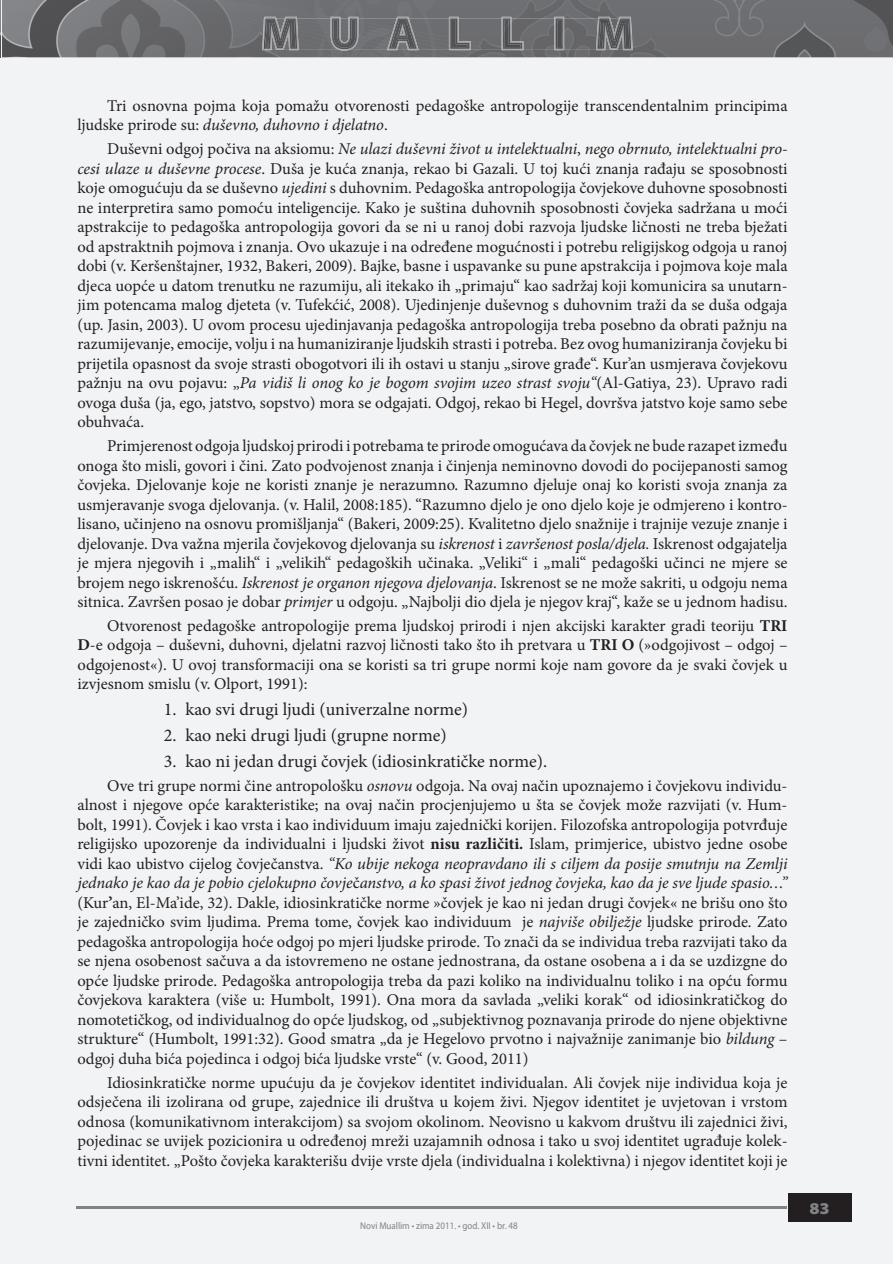
<style>
.page{position:relative;width:893px;height:1264px;background:#fff}
.page>*{position:absolute;margin:0;border:0;box-sizing:border-box;transform-origin:0 0}
.t1{font:18px "Minion Pro";color:#231f20}
.t2{font:16.5px/19.5px "Minion Pro";color:#231f20;text-align:justify}
.t3{font:900 semi-expanded 16.5px "Myriad Pro";color:#808285}
.t4{font:9.9px "Myriad Pro";color:#808285;scale:.91 1}
.s1{font-style:italic}
.s2{font-weight:700}
</style>
<div class="page">
<div style="left:0;top:0;width:893px;height:1263px;background:#f2f3f4"></div>
<img style="left:0;top:0;width:893px;height:57px">
<img style="left:655px;top:45px;width:120px;height:12px">
<img style="left:262px;top:17px;width:371px;height:34px">
<img style="left:264px;top:18px;width:367px;height:31px">
<div style="left:788px;top:1193px;width:63px;height:28px;background:#231f20"></div>
<hr style="left:76px;top:1206px;width:711px;height:2px;background:#808285">
<p class="t2" style="left:77px;top:96px;width:712px;text-indent:30px">Tri osnovna pojma koja pomažu otvorenosti pedagoške antropologije transcendentalnim principima ljudske prirode su: <span class="s1">duševno, duhovno i djelatno</span>.</p>
<p class="t2" style="left:77px;top:139px;width:712px;text-indent:30px">Duševni odgoj počiva na aksiomu: <span class="s1">Ne ulazi duševni život u intelektualni</span>, <span class="s1">nego obrnuto, intelektualni pro&shy;cesi ulaze u duševne procese</span>. Duša je kuća znanja, rekao bi Gazali. U toj kući znanja rađaju se sposobnosti koje omogućuju da se duševno <span class="s1">ujedini</span> s duhovnim. Pedagoška antropologija čovjekove duhovne sposobnosti ne interpretira samo pomoću inteligencije. Kako je suština duhovnih sposobnosti čovjeka sadržana u moći apstrakcije to pedagoška antropologija govori da se ni u ranoj dobi razvoja ljudske ličnosti ne treba bježati od apstraktnih pojmova i znanja. Ovo ukazuje i na određene mogućnosti i potrebu religijskog odgoja u ranoj dobi (v. Keršenštajner, 1932, Bakeri, 2009). Bajke, basne i uspavanke su pune apstrakcija i pojmova koje mala djeca uopće u datom trenutku ne razumiju, ali itekako ih „primaju“ kao sadržaj koji komunicira sa unutarn&shy;jim potencama malog djeteta (v. Tufekćić, 2008). Ujedinjenje duševnog s duhovnim traži da se duša odgaja (up. Jasin, 2003). U ovom procesu ujedinjavanja pedagoška antropologija treba posebno da obrati pažnju na razumijevanje, emocije, volju i na humaniziranje ljudskih strasti i potreba. Bez ovog humaniziranja čovjeku bi prijetila opasnost da svoje strasti obogotvori ili ih ostavi u stanju „sirove građe“. Kur’an usmjerava čovjekovu pažnju na ovu pojavu: „<span class="s1">Pa vidiš li onog ko je bogom svojim uzeo strast svoju“</span>(Al-Gatiya, 23). Upravo radi ovoga duša (ja, ego, jatstvo, sopstvo) mora se odgajati. Odgoj, rekao bi Hegel, dovršva jatstvo koje samo sebe obuhvaća.</p>
<p class="t2" style="left:77px;top:436px;width:712px;text-indent:30px">Primjerenost odgoja ljudskoj prirodi i potrebama te prirode omogućava da čovjek ne bude razapet između onoga što misli, govori i čini. Zato podvojenost znanja i činjenja neminovno dovodi do pocijepanosti samog čovjeka. Djelovanje koje ne koristi znanje je nerazumno. Razumno djeluje onaj ko koristi svoja znanja za usmjeravanje svoga djelovanja. (v. Halil, 2008:185). “Razumno djelo je ono djelo koje je odmjereno i kontro&shy;lisano, učinjeno na osnovu promišljanja“ (Bakeri, 2009:25). Kvalitetno djelo snažnije i trajnije vezuje znanje i djelovanje. Dva važna mjerila čovjekovog djelovanja su <span class="s1">iskrenost</span> i <span class="s1">završenost posla/djela.</span> Iskrenost odgajatelja je mjera njegovih i „malih“ i „velikih“ pedagoških učinaka. „Veliki“ i „mali“ pedagoški učinci ne mjere se brojem nego iskrenošću. <span class="s1">Iskrenost je organon njegova djelovanja</span>. Iskrenost se ne može sakriti, u odgoju nema sitnica. Završen posao je dobar <span class="s1">primjer</span> u odgoju. „Najbolji dio djela je njegov kraj“, kaže se u jednom hadisu.</p>
<p class="t2" style="left:77px;top:616px;width:712px;text-indent:30px">Otvorenost pedagoške antropologije prema ljudskoj prirodi i njen akcijski karakter gradi teoriju <span class="s2">TRI D</span>-e odgoja – duševni, duhovni, djelatni razvoj ličnosti tako što ih pretvara u <span class="s2">TRI O</span> (»odgojivost – odgoj – odgojenost«). U ovoj transformaciji ona se koristi sa tri grupe normi koje nam govore da je svaki čovjek u izvjesnom smislu (v. Olport, 1991):</p>
<p class="t1" style="left:164px;top:697px;width:306px">1. kao svi drugi ljudi (univerzalne norme)</p>
<p class="t1" style="left:164px;top:723px;width:284px">2. kao neki drugi ljudi (grupne norme)</p>
<p class="t1" style="left:164px;top:749px;width:385px">3. kao ni jedan drugi čovjek (idiosinkratičke norme).</p>
<p class="t2" style="left:77px;top:775px;width:712px;text-indent:30px">Ove tri grupe normi čine antropološku <span class="s1">osnovu</span> odgoja. Na ovaj način upoznajemo i čovjekovu individu&shy;alnost i njegove opće karakteristike; na ovaj način procjenjujemo u šta se čovjek može razvijati (v. Hum&shy;bolt, 1991). Čovjek i kao vrsta i kao individuum imaju zajednički korijen. Filozofska antropologija potvrđuje religijsko upozorenje da individualni i ljudski život <span class="s2">nisu različiti.</span> Islam, primjerice, ubistvo jedne osobe vidi kao ubistvo cijelog čovječanstva. <span class="s1">“Ko ubije nekoga neopravdano ili s ciljem da posije smutnju na Zemlji jednako je kao da je pobio cjelokupno čovje</span>č<span class="s1">anstvo, a ko spasi život jednog čovjeka, kao da je sve ljude spasio…” </span>(Kur<span class="s2">’</span>an, El-Ma’ide, 32). Dakle, idiosinkratičke norme »čovjek je kao ni jedan drugi čovjek« ne brišu ono što je zajedničko svim ljudima. Prema tome, čovjek kao individuum je <span class="s1">najviše obilježje</span> ljudske prirode. Zato pedagoška antropologija hoće odgoj po mjeri ljudske prirode. To znači da se individua treba razvijati tako da se njena osobenost sačuva a da istovremeno ne ostane jednostrana, da ostane osobena a i da se uzdizgne do opće ljudske prirode. Pedagoška antropologija treba da pazi koliko na individualnu toliko i na opću formu čovjekova karaktera (više u: Humbolt, 1991). Ona mora da savlada „veliki korak“ od idiosinkratičkog do nomotetičkog, od individualnog do opće ljudskog, od „subjektivnog poznavanja prirode do njene objektivne strukture“ (Humbolt, 1991:32). Good smatra „da je Hegelovo prvotno i najvažnije zanimanje bio <span class="s1">bildung</span> – odgoj duha bića pojedinca i odgoj bića ljudske vrste“ (v. Good, 2011)</p>
<p class="t2" style="left:77px;top:1072px;width:712px;text-indent:30px">Idiosinkratičke norme upućuju da je čovjekov identitet individualan. Ali čovjek nije individua koja je odsječena ili izolirana od grupe, zajednice ili društva u kojem živi. Njegov identitet je uvjetovan i vrstom odnosa (komunikativnom interakcijom) sa svojom okolinom. Neovisno u kakvom društvu ili zajednici živi, pojedinac se uvijek pozicionira u određenoj mreži uzajamnih odnosa i tako u svoj identitet ugrađuje kolek&shy;tivni identitet. „Pošto čovjeka karakterišu dvije vrste djela (individualna i kolektivna) i njegov identitet koji je</p>
<p class="t4" style="left:360px;top:1219px;width:174px">Novi Muallim • zima 2011. • god. XII • br. 48</p>
<p class="t3" style="left:809px;top:1198px;width:22px">83</p>
</div>
